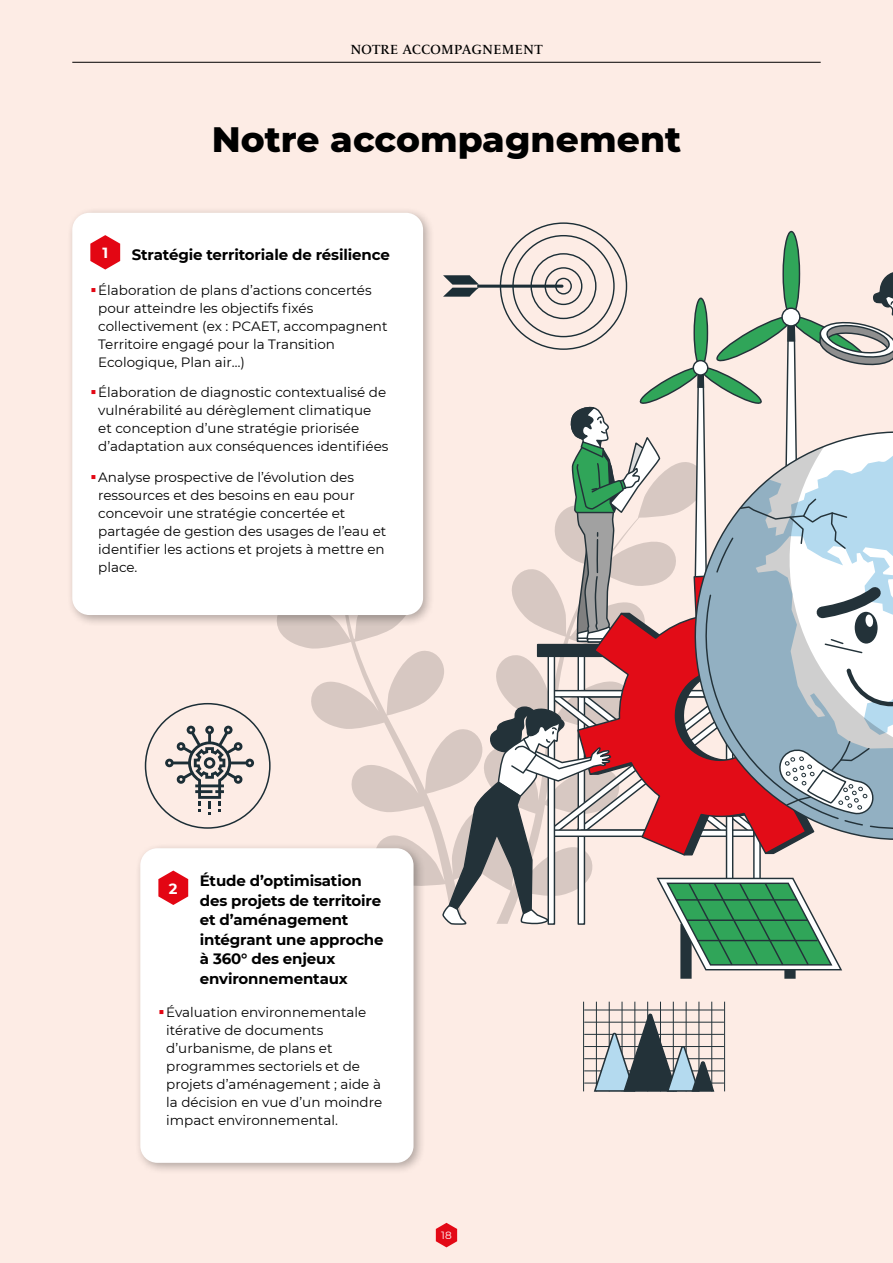
<style>
.page{position:relative;width:893px;height:1263px;background:#fdece5}
.page>*{position:absolute;margin:0;border:0;box-sizing:border-box;transform-origin:0 0}
.t1{font:800 36px "Montserrat";color:#000}
.t2{font:700 15px/19.5px "Montserrat";letter-spacing:-.01em;color:#000}
.t3{font:700 14.7px "Montserrat";color:#fff}
.t4{font:13.5px/18px "Montserrat";color:#000}
.t5{font:13.5px "Le Monde Livre Std";letter-spacing:.02em;color:#000}
.t6{font:10.5px "Montserrat";color:#fff}
.s1{color:#e30613}
</style>
<div class="page">
<svg style="left:278px;top:627px;width:163px;height:259px"></svg>
<div style="left:681px;top:925px;width:10px;height:53px;background:#233239"></div>
<div style="left:680px;top:924px;width:12px;height:55px;border:1px solid #233239"></div>
<div style="left:785px;top:925px;width:10px;height:53px;background:#233239"></div>
<div style="left:784px;top:924px;width:12px;height:55px;border:1px solid #233239"></div>
<hr style="left:583px;top:1002px;width:1px;height:89px;background:#233239">
<hr style="left:596px;top:1002px;width:1px;height:89px;background:#233239">
<hr style="left:609px;top:1002px;width:1px;height:89px;background:#233239">
<hr style="left:622px;top:1002px;width:1px;height:89px;background:#233239">
<hr style="left:635px;top:1002px;width:1px;height:89px;background:#233239">
<hr style="left:647px;top:1002px;width:1px;height:89px;background:#233239">
<hr style="left:660px;top:1002px;width:1px;height:89px;background:#233239">
<hr style="left:673px;top:1002px;width:1px;height:89px;background:#233239">
<hr style="left:686px;top:1002px;width:1px;height:89px;background:#233239">
<hr style="left:699px;top:1002px;width:1px;height:89px;background:#233239">
<hr style="left:711px;top:1002px;width:1px;height:89px;background:#233239">
<hr style="left:724px;top:1002px;width:1px;height:89px;background:#233239">
<hr style="left:584px;top:1010px;width:140px;height:1px;background:#233239">
<hr style="left:584px;top:1022px;width:140px;height:1px;background:#233239">
<hr style="left:584px;top:1034px;width:140px;height:1px;background:#233239">
<hr style="left:584px;top:1046px;width:140px;height:1px;background:#233239">
<hr style="left:584px;top:1058px;width:140px;height:1px;background:#233239">
<hr style="left:584px;top:1070px;width:140px;height:1px;background:#233239">
<hr style="left:584px;top:1083px;width:140px;height:1px;background:#233239">
<svg style="left:593px;top:1012px;width:122px;height:80px"></svg>
<div style="left:66px;top:207px;width:369px;height:420px;background:#000;opacity:.3"></div>
<div style="left:72px;top:213px;width:351px;height:402px;background:#fff;border-radius:17px"></div>
<div style="left:134px;top:842px;width:292px;height:333px;background:#000;opacity:.3"></div>
<div style="left:140px;top:848px;width:274px;height:315px;background:#fff;border-radius:17px"></div>
<svg style="left:90px;top:235px;width:30px;height:35px"></svg>
<svg style="left:158px;top:870px;width:30px;height:35px"></svg>
<svg style="left:441px;top:222px;width:452px;height:749px"></svg>
<div style="left:145px;top:703px;width:126px;height:126px;border:2px solid #1c2e36;border-radius:50%"></div>
<svg style="left:165px;top:726px;width:89px;height:88px"></svg>
<svg style="left:436px;top:1223px;width:21px;height:24px"></svg>
<hr style="left:72px;top:62px;width:749px;height:1px;background:#000">
<p class="t5" style="left:350px;top:41px;width:194px">NOTRE ACCOMPAGNEMENT</p>
<h1 class="t1" style="left:212px;top:112px;width:471px">Notre accompagnement</h1>
<p class="t3" style="left:102px;top:243px;width:7px">1</p>
<p class="t2" style="left:132px;top:244px;width:260px">Stratégie territoriale de résilience</p>
<p class="t4" style="left:98px;top:280px;width:291px;text-indent:-8px"><span class="s1">▪</span>Élaboration de plans d’actions concertés pour atteindre les objectifs fixés collectivement (ex : PCAET, accompagnent Territoire engagé pour la Transition Ecologique, Plan air…)</p>
<p class="t4" style="left:98px;top:383px;width:292px;text-indent:-8px"><span class="s1">▪</span>Élaboration de diagnostic contextualisé de vulnérabilité au dérèglement climatique<br>et conception d’une stratégie priorisée d’adaptation aux conséquences identifiées</p>
<p class="t4" style="left:98px;top:468px;width:290px;text-indent:-8px"><span class="s1">▪</span>Analyse prospective de l’évolution des ressources et des besoins en eau pour concevoir une stratégie concertée et partagée de gestion des usages de l’eau et identifier les actions et projets à mettre en place.</p>
<p class="t3" style="left:169px;top:878px;width:10px">2</p>
<p class="t2" style="left:200px;top:870px;width:185px">Étude d’optimisation des projets de territoire et d’aménagement intégrant une approche à 360° des enjeux environnementaux</p>
<p class="t4" style="left:166px;top:1003px;width:217px;text-indent:-8px"><span class="s1">▪</span>Évaluation environnementale itérative de documents d’urbanisme, de plans et programmes sectoriels et de projets d’aménagement ; aide à la décision en vue d’un moindre impact environnemental.</p>
<p class="t6" style="left:441px;top:1228px;width:12px">18</p>
</div>
